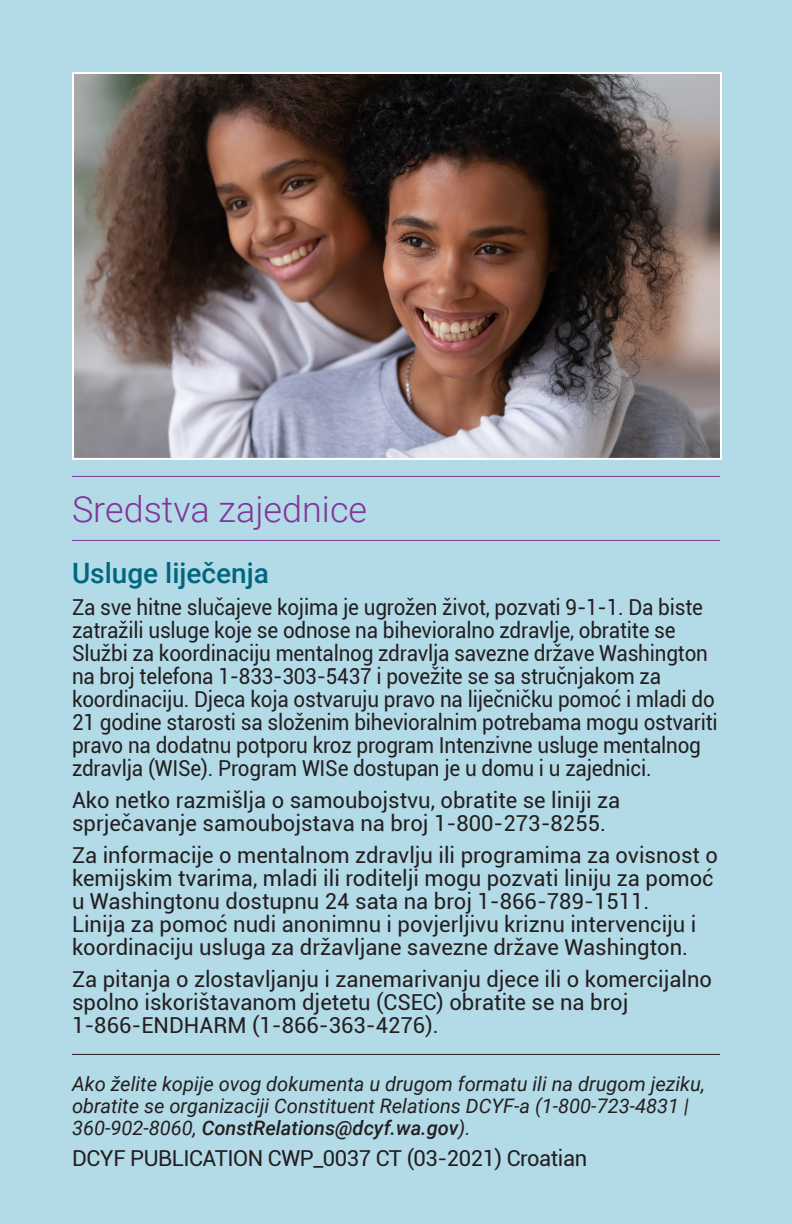
<style>
.page{position:relative;width:792px;height:1224px;background:#b3dae7}
.page>*{position:absolute;margin:0;border:0;box-sizing:border-box;transform-origin:0 0}
.t1{font:300 36px "Roboto";color:#813699}
.t2{font:500 28px "Roboto";color:#00677f}
.t3{font:22px/23px "Roboto";letter-spacing:-.01em;color:#231f20}
.t4{font:22px/23px "Roboto";letter-spacing:-.01em;color:#231f20;scale:.94 1}
.t5{font:italic 20px/22px "Roboto";color:#231f20}
.s1{font-weight:500}
</style>
<div class="page">
<hr style="left:72px;top:476px;width:648px;height:1px;background:#813699">
<hr style="left:72px;top:540px;width:648px;height:1px;background:#813699">
<hr style="left:72px;top:1054px;width:648px;height:1px;background:#231f20">
<img style="left:75px;top:75px;width:644px;height:382px">
<div style="left:72px;top:72px;width:650px;height:388px;border:2px solid #fff"></div>
<h1 class="t1" style="left:72px;top:484px;width:297px">Sredstva zajednice</h1>
<p class="t2" style="left:72px;top:553px;width:199px">Usluge liječenja</p>
<p class="t4" style="left:72px;top:595px;width:689px">Za sve hitne slučajeve kojima je ugrožen život, pozvati 9-1-1. Da biste zatražili usluge koje se odnose na bihevioralno zdravlje, obratite se Službi za koordinaciju mentalnog zdravlja savezne države Washington na broj telefona 1-833-303-5437 i povežite se sa stručnjakom za koordinaciju. Djeca koja ostvaruju pravo na liječničku pomoć i mladi do 21 godine starosti sa složenim bihevioralnim potrebama mogu ostvariti pravo na dodatnu potporu kroz program Intenzivne usluge mentalnog zdravlja (WISe). Program WISe dostupan je u domu i u zajednici.</p>
<p class="t3" style="left:72px;top:788px;width:550px">Ako netko razmišlja o samoubojstvu, obratite se liniji za sprječavanje samoubojstava na broj 1-800-273-8255.</p>
<p class="t3" style="left:72px;top:843px;width:647px">Za informacije o mentalnom zdravlju ili programima za ovisnost o kemijskim tvarima, mladi ili roditelji mogu pozvati liniju za pomoć u Washingtonu dostupnu 24 sata na broj 1-866-789-1511.<br>Linija za pomoć nudi anonimnu i povjerljivu kriznu intervenciju i koordinaciju usluga za državljane savezne države Washington.</p>
<p class="t3" style="left:72px;top:967px;width:642px">Za pitanja o zlostavljanju i zanemarivanju djece ili o komercijalno spolno iskorištavanom djetetu (CSEC) obratite se na broj<br>1-866-ENDHARM (1-866-363-4276).</p>
<p class="t5" style="left:72px;top:1072px;width:634px">Ako želite kopije ovog dokumenta u drugom formatu ili na drugom jeziku, obratite se organizaciji Constituent Relations DCYF-a (1-800-723-4831 |<br>360-902-8060, <span class="s1">ConstRelations@dcyf.wa.gov</span>).</p>
<p class="t3" style="left:72px;top:1146px;width:517px">DCYF PUBLICATION CWP_0037 CT (03-2021) Croatian</p>
</div>
